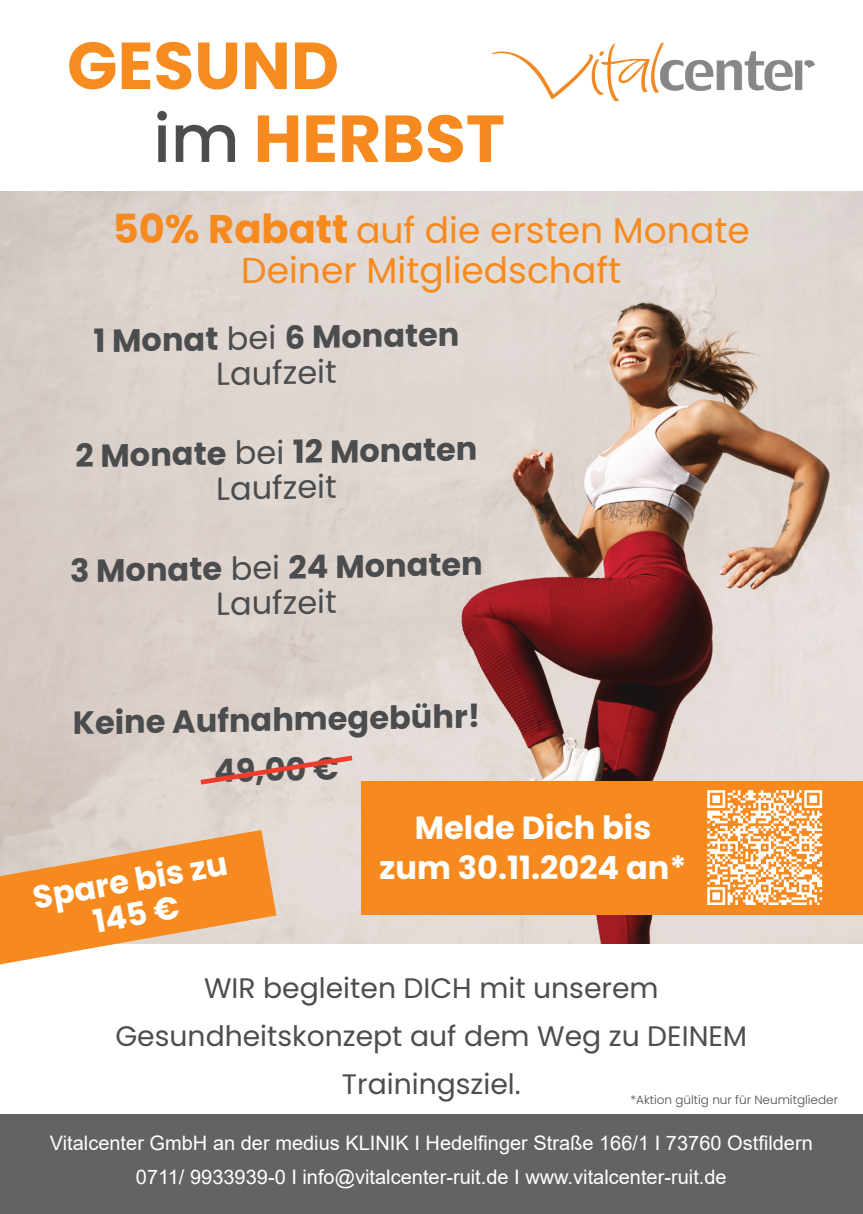
<style>
.page{position:relative;width:863px;height:1214px;background:#fff}
.page>*{position:absolute;margin:0;border:0;box-sizing:border-box;transform-origin:0 0}
.t1{font:700 66.2px/72.8px "Poppins";color:#f68b1f}
.t2{font:36px/39.6px "Poppins";color:#f68a1f;text-align:center}
.t3{font:700 32px/35.2px "Poppins";color:#4b4c4d;text-align:center}
.t4{font:700 32px/40px "Poppins";color:#fff;text-align:center}
.t5{font:700 32px/35.2px "Poppins";color:#4c4d4e;text-align:center}
.t6{font:28.2px/48px "Poppins";color:#4c4d4e;text-align:center}
.t7{font:20px/34px "Arial";color:#fff;text-align:center}
.t8{font:300 12px "Poppins";color:#4c4d4e}
.s1{font-weight:500;color:#4c4d4e}
.s2{color:#f68a1f}
.s3{font-weight:700;font-size:40px}
.s4{font-weight:400}
</style>
<div class="page">
<img style="left:0;top:192px;width:862px;height:751px">
<div style="left:360px;top:780px;width:502px;height:134px;background:#f68a1f"></div>
<div style="left:0;top:1114px;width:862px;height:99px;background:#636366"></div>
<img style="left:492px;top:42px;width:323px;height:60px">
<svg style="left:0;top:830px;width:276px;height:135px;background:#f0a963"></svg>
<svg style="left:707px;top:790px;width:114px;height:115px"></svg>
<svg style="left:200px;top:755px;width:152px;height:29px;background:#e2beb6"></svg>
<h1 class="t1" style="left:153px;top:29px;width:353px;text-indent:-86px">GESUND<br><span class="s1">im</span> <span class="s2">HERBST</span></h1>
<h2 class="t2" style="left:113px;top:211px;width:638px"><span class="s3">50% Rabatt</span> auf die ersten Monate<br>Deiner Mitgliedschaft</h2>
<h3 class="t5" style="left:93px;top:323px;width:367px;rotate:-1deg">1 Monat <span class="s4">bei</span> 6 Monaten<br><span class="s4">Laufzeit</span></h3>
<h3 class="t3" style="left:75px;top:438px;width:403px;rotate:-1deg">2 Monate <span class="s4">bei</span> 12 Monaten<br><span class="s4">Laufzeit</span></h3>
<h3 class="t3" style="left:70px;top:553px;width:414px;rotate:-1deg">3 Monate <span class="s4">bei</span> 24 Monaten<br><span class="s4">Laufzeit</span></h3>
<h3 class="t3" style="left:72px;top:698px;width:409px;line-height:50px;rotate:-1deg">Keine Aufnahmegebühr!<br>49,00 €</h3>
<h3 class="t4" style="left:30px;top:881px;width:198px;line-height:34px;rotate:-10deg">Spare bis zu<br>145 €</h3>
<h3 class="t4" style="left:379px;top:808px;width:308px">Melde Dich bis zum 30.11.2024 an*</h3>
<h3 class="t6" style="left:115px;top:963px;width:633px">WIR begleiten DICH mit unserem<br>Gesundheitskonzept auf dem Weg zu DEINEM<br>Trainingsziel.</h3>
<p class="t8" style="left:630px;top:1091px;width:209px">*Aktion gültig nur für Neumitglieder</p>
<p class="t7" style="left:50px;top:1127px;width:764px">Vitalcenter GmbH an der medius KLINIK I Hedelfinger Straße 166/1 I 73760 Ostfildern<br>0711/ 9933939-0 I info@vitalcenter-ruit.de I www.vitalcenter-ruit.de</p>
</div>
